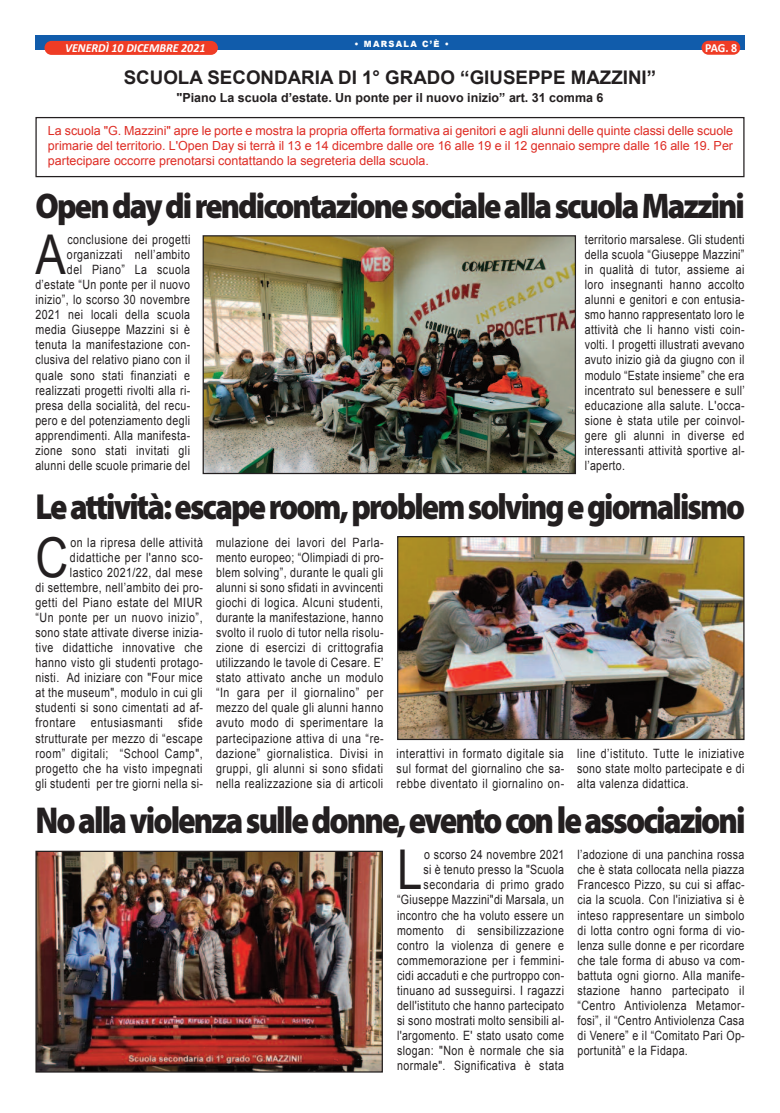
<style>
.page{position:relative;width:780px;height:1113px;background:#fff}
.page>*{position:absolute;margin:0;border:0;box-sizing:border-box;transform-origin:0 0}
.t1{font:54.88px "Arial";color:#231f20;scale:.83 1}
.t2{font:900 37.62px "Myriad Pro";letter-spacing:-.06em;color:#231f20;scale:.87 1}
.t3{font:900 36.38px "Myriad Pro";letter-spacing:-.06em;color:#231f20;scale:.88 1}
.t4{font:900 35.75px "Myriad Pro";letter-spacing:-.06em;color:#231f20;scale:.9 1}
.t5{font:700 18.75px "Arial";color:#231f20}
.t6{font:12.88px/15px "Arial";letter-spacing:.04em;color:#231f20;text-align:justify;scale:.83 1}
.t7{font:12.5px/15px "Arial";color:#de2c24;text-align:justify}
.t8{font:700 12.5px "Arial";color:#231f20}
.t9{font:italic 700 12.38px "Calibri";color:#fff;scale:.96 1}
.t10{font:700 12.38px "Calibri";color:#fff;scale:.96 1}
.t11{font:900 8.62px "Arial";letter-spacing:.15em;color:#fff;scale:.96 1}
</style>
<div class="page">
<div style="left:35px;top:35px;width:709px;height:14px;background:#115cab"></div>
<div style="left:701px;top:41px;width:39px;height:14px;background:#ef3c25;border-radius:7px"></div>
<div style="left:44px;top:41px;width:174px;height:14px;background:#ef3c25;border-radius:7px"></div>
<div style="left:35px;top:117px;width:709px;height:60px;border:1px solid #231f20"></div>
<img style="left:204px;top:237px;width:370px;height:235px">
<div style="left:202px;top:235px;width:374px;height:239px;border:1px solid #231f20"></div>
<img style="left:399px;top:538px;width:343px;height:200px">
<div style="left:397px;top:536px;width:347px;height:204px;border:1px solid #231f20"></div>
<img style="left:37px;top:852px;width:344px;height:218px">
<div style="left:35px;top:850px;width:348px;height:222px;border:1px solid #231f20"></div>
<p class="t11" style="left:354px;top:37px;width:100px">• MARSALA C’È •</p>
<h3 class="t5" style="left:124px;top:67px;width:534px">SCUOLA SECONDARIA DI 1° GRADO “GIUSEPPE MAZZINI”</h3>
<p class="t8" style="left:176px;top:90px;width:428px">"Piano La scuola d’estate. Un ponte per il nuovo inizio” art. 31 comma 6</p>
<p class="t7" style="left:48px;top:123px;width:686px">La scuola "G. Mazzini" apre le porte e mostra la propria offerta formativa ai genitori e agli alunni delle quinte classi delle scuole primarie del territorio. L'Open Day si terrà il 13 e 14 dicembre dalle ore 16 alle 19 e il 12 gennaio sempre dalle 16 alle 19. Per partecipare occorre prenotarsi contattando la segreteria della scuola.</p>
<p class="t9" style="left:65px;top:42px;width:148px">VENERDÌ 10 DICEMBRE 2021</p>
<p class="t10" style="left:705px;top:43px;width:35px">PAG. 8</p>
<h3 class="t4" style="left:35px;top:193px;width:789px">OpendaydirendicontazionesocialeallascuolaMazzini</h3>
<p class="t6" style="left:35px;top:232px;width:188px;text-align:right">conclusione dei progetti organizzati nell’ambito<br>del Piano” La scuola d’estate “Un ponte per il nuovo inizio”, lo scorso 30 novembre<br>2021 nei locali della scuola media Giuseppe Mazzini si è tenuta la manifestazione con&shy;clusiva del relativo piano con il quale sono stati finanziati e realizzati progetti rivolti alla ri&shy;presa della socialità, del recu&shy;pero e del potenziamento degli apprendimenti. Alla manifesta&shy;zione sono stati invitati gli alunni delle scuole primarie del</p>
<p class="t6" style="left:584px;top:232px;width:194px">territorio marsalese. Gli studenti della scuola “Giuseppe Mazzini” in qualità di tutor, assieme ai loro insegnanti hanno accolto alunni e genitori e con entusia&shy;smo hanno rappresentato loro le attività che li hanno visti coin&shy;volti. I progetti illustrati avevano avuto inizio già da giugno con il modulo “Estate insieme” che era incentrato sul benessere e sull’ educazione alla salute. L'occa&shy;sione è stata utile per coinvol&shy;gere gli alunni in diverse ed interessanti attività sportive al&shy;l’aperto.</p>
<h1 class="t1" style="left:35px;top:224px;width:38px">A</h1>
<h3 class="t3" style="left:35px;top:492px;width:808px">Leattività:escaperoom,problemsolvingegiornalismo</h3>
<h1 class="t1" style="left:35px;top:527px;width:41px">C</h1>
<p class="t6" style="left:35px;top:535px;width:203px;text-align:right">on la ripresa delle attività didattiche per l'anno sco&shy;lastico 2021/22, dal mese<br>di settembre, nell’ambito dei pro&shy;getti del Piano estate del MIUR “Un ponte per un nuovo inizio”, sono state attivate diverse inizia&shy;tive didattiche innovative che hanno visto gli studenti protago&shy;nisti. Ad iniziare con "Four mice at the museum", modulo in cui gli studenti si sono cimentati ad af&shy;frontare entusiasmanti sfide strutturate per mezzo di “escape room” digitali; “School Camp", progetto che ha visto impegnati gli studenti per tre giorni nella si-</p>
<p class="t6" style="left:216px;top:535px;width:203px">mulazione dei lavori del Parla&shy;mento europeo; “Olimpiadi di pro&shy;blem solving”, durante le quali gli alunni si sono sfidati in avvincenti giochi di logica. Alcuni studenti, durante la manifestazione, hanno svolto il ruolo di tutor nella risolu&shy;zione di esercizi di crittografia utilizzando le tavole di Cesare. E’ stato attivato anche un modulo “In gara per il giornalino” per mezzo del quale gli alunni hanno avuto modo di sperimentare la partecipazione attiva di una “re&shy;dazione” giornalistica. Divisi in gruppi, gli alunni si sono sfidati nella realizzazione sia di articoli</p>
<p class="t6" style="left:396px;top:746px;width:203px">interattivi in formato digitale sia sul format del giornalino che sa&shy;rebbe diventato il giornalino on-</p>
<p class="t6" style="left:577px;top:746px;width:203px">line d’istituto. Tutte le iniziative sono state molto partecipate e di alta valenza didattica.</p>
<h2 class="t2" style="left:35px;top:806px;width:817px">Noallaviolenzasulledonne,eventoconleassociazioni</h2>
<p class="t6" style="left:397px;top:847px;width:203px;text-align:right">o scorso 24 novembre 2021<br>si è tenuto presso la "Scuola secondaria di primo grado “Giuseppe Mazzini"di Marsala, un incontro che ha voluto essere un momento di sensibilizzazione contro la violenza di genere e commemorazione per i femmini&shy;cidi accaduti e che purtroppo con&shy;tinuano ad susseguirsi. I ragazzi dell'istituto che hanno partecipato si sono mostrati molto sensibili al&shy;l'argomento. E' stato usato come slogan: "Non è normale che sia normale". Significativa è stata</p>
<p class="t6" style="left:577px;top:847px;width:203px">l’adozione di una panchina rossa che è stata collocata nella piazza Francesco Pizzo, su cui si affac&shy;cia la scuola. Con l'iniziativa si è inteso rappresentare un simbolo di lotta contro ogni forma di vio&shy;lenza sulle donne e per ricordare che tale forma di abuso va com&shy;battuta ogni giorno. Alla manife&shy;stazione hanno partecipato il “Centro Antiviolenza Metamor&shy;fosi”, il “Centro Antiviolenza Casa di Venere” e il “Comitato Pari Op&shy;portunità” e la Fidapa.</p>
<h1 class="t1" style="left:397px;top:839px;width:32px">L</h1>
</div>
